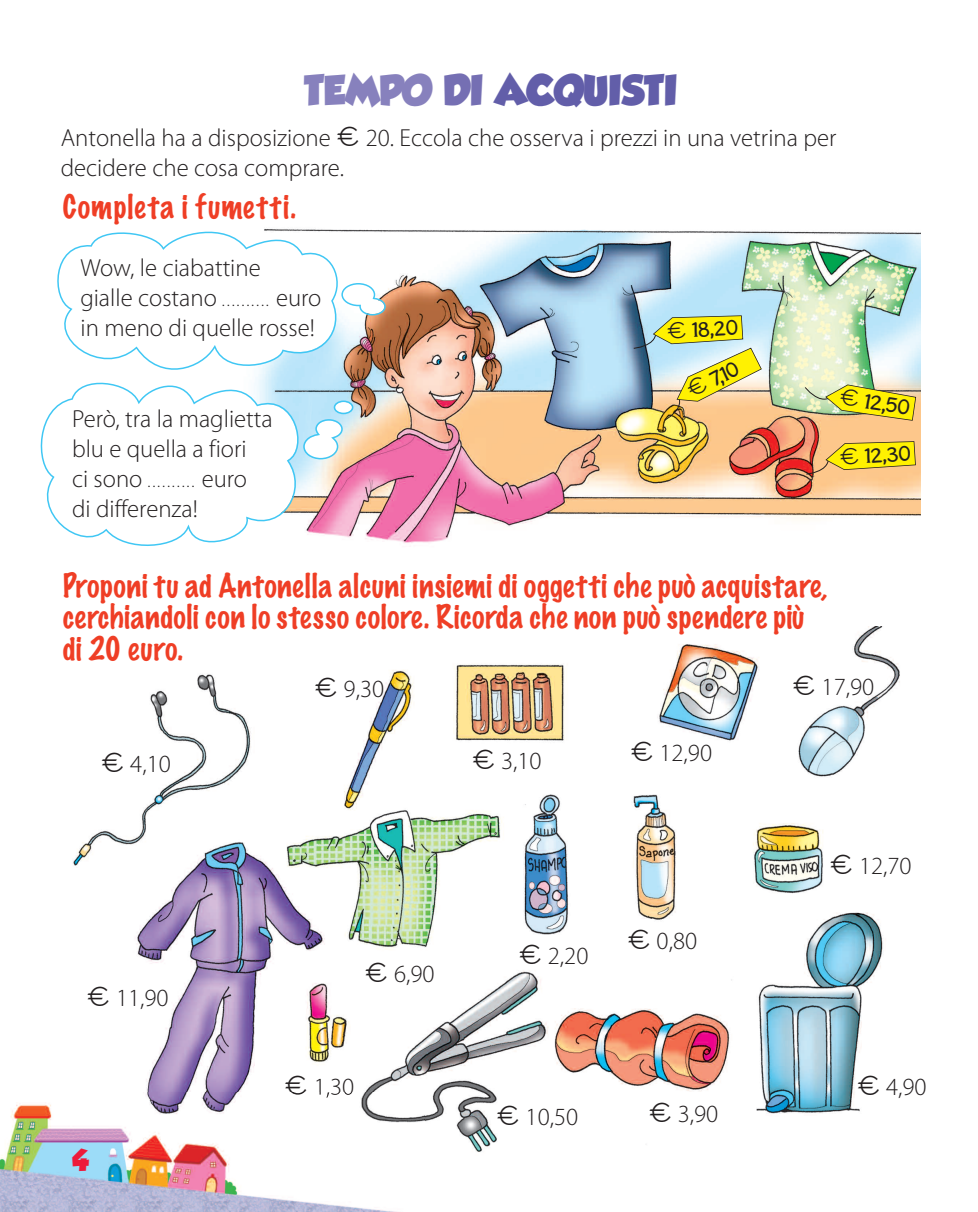
<style>
.page{position:relative;width:978px;height:1212px;background:#fff}
.page>*{position:absolute;margin:0;border:0;box-sizing:border-box;transform-origin:0 0}
.t1{font:37.5px "Brobold";color:#625ea9}
.t2{font:100 30px/31.5px "Marker Felt";letter-spacing:.02em;color:#ef3e25}
.t3{font:100 30px "Marker Felt";letter-spacing:.05em;color:#ef3e25}
.t4{font:27px "Brobold";color:#ed1a3a}
.t5{font:300 24.75px/30px "Myriad Pro";color:#231f20}
.t6{font:21px "Gosmick Sans";color:#231f20}
.s1{color:#8781bd}
.s2{color:#756fb3}
.s3{font-family:"EURO99"}
.s4{font-weight:400;font-size:12px}
.s5{font-family:"EURO99";font-weight:300}
</style>
<div class="page">
<img style="left:73px;top:626px;width:827px;height:526px">
<img style="left:310px;top:229px;width:611px;height:314px">
<svg style="left:40px;top:382px;width:270px;height:164px"></svg>
<svg style="left:57px;top:229px;width:329px;height:153px"></svg>
<svg style="left:303px;top:400px;width:50px;height:59px"></svg>
<img style="left:633px;top:315px;width:129px;height:106px">
<svg style="left:806px;top:441px;width:110px;height:34px;background:#eeca39"></svg>
<img style="left:804px;top:384px;width:112px;height:37px">
<img style="left:0;top:1092px;width:425px;height:120px">
<svg style="left:291px;top:1092px;width:14px;height:2px"></svg>
<img style="left:319px;top:1092px;width:33px;height:6px">
<h1 class="t1" style="left:304px;top:68px;width:375px"><span class="s1">TEMPO</span> <span class="s2">DI</span> ACQUISTI</h1>
<p class="t5" style="left:61px;top:123px;width:777px">Antonella ha a disposizione <span class="s3">A</span> 20. Eccola che osserva i prezzi in una vetrina per decidere che cosa comprare.</p>
<p class="t3" style="left:63px;top:183px;width:235px">Completa i fumetti.</p>
<p class="t5" style="left:81px;top:253px;width:242px">Wow, le ciabattine<br>gialle costano <span class="s4">. . . . . . . . . .</span> euro in meno di quelle rosse!</p>
<p class="t5" style="left:72px;top:404px;width:202px">Però, tra la maglietta blu e quella a fiori cisono <span class="s4">..........</span> euro<br>di differenza!</p>
<p class="t6" style="left:666px;top:318px;width:73px;rotate:-3deg"><span class="s5">A</span> 18,20</p>
<p class="t6" style="left:683px;top:380px;width:57px;rotate:-26deg"><span class="s5">A</span> 7,10</p>
<p class="t6" style="left:842px;top:384px;width:73px;rotate:9deg"><span class="s5">A</span> 12,50</p>
<p class="t6" style="left:839px;top:444px;width:73px;rotate:-3deg"><span class="s5">A</span> 12,30</p>
<p class="t2" style="left:63px;top:569px;width:766px">Proponi tu ad Antonella alcuni insiemi di oggetti che può acquistare, cerchiandoli con lo stesso colore. Ricorda che non può spendere più di 20 euro.</p>
<p class="t5" style="left:101px;top:749px;width:71px"><span class="s3">A</span> 4,10</p>
<p class="t5" style="left:87px;top:983px;width:84px"><span class="s3">A</span> 11,90</p>
<p class="t4" style="left:73px;top:1144px;width:18px">4</p>
<p class="t5" style="left:314px;top:674px;width:71px"><span class="s3">A</span> 9,30</p>
<p class="t5" style="left:472px;top:746px;width:71px"><span class="s3">A</span> 3,10</p>
<p class="t5" style="left:630px;top:738px;width:84px"><span class="s3">A</span> 12,90</p>
<p class="t5" style="left:365px;top:959px;width:71px"><span class="s3">A</span> 6,90</p>
<p class="t5" style="left:284px;top:1072px;width:71px"><span class="s3">A</span> 1,30</p>
<p class="t5" style="left:518px;top:941px;width:71px"><span class="s3">A</span> 2,20</p>
<p class="t5" style="left:627px;top:926px;width:71px"><span class="s3">A</span> 0,80</p>
<p class="t5" style="left:496px;top:1102px;width:84px"><span class="s3">A</span> 10,50</p>
<p class="t5" style="left:648px;top:1099px;width:71px"><span class="s3">A</span> 3,90</p>
<p class="t5" style="left:792px;top:672px;width:84px"><span class="s3">A</span> 17,90</p>
<p class="t5" style="left:830px;top:851px;width:84px"><span class="s3">A</span> 12,70</p>
<p class="t5" style="left:857px;top:1072px;width:71px"><span class="s3">A</span> 4,90</p>
</div>
